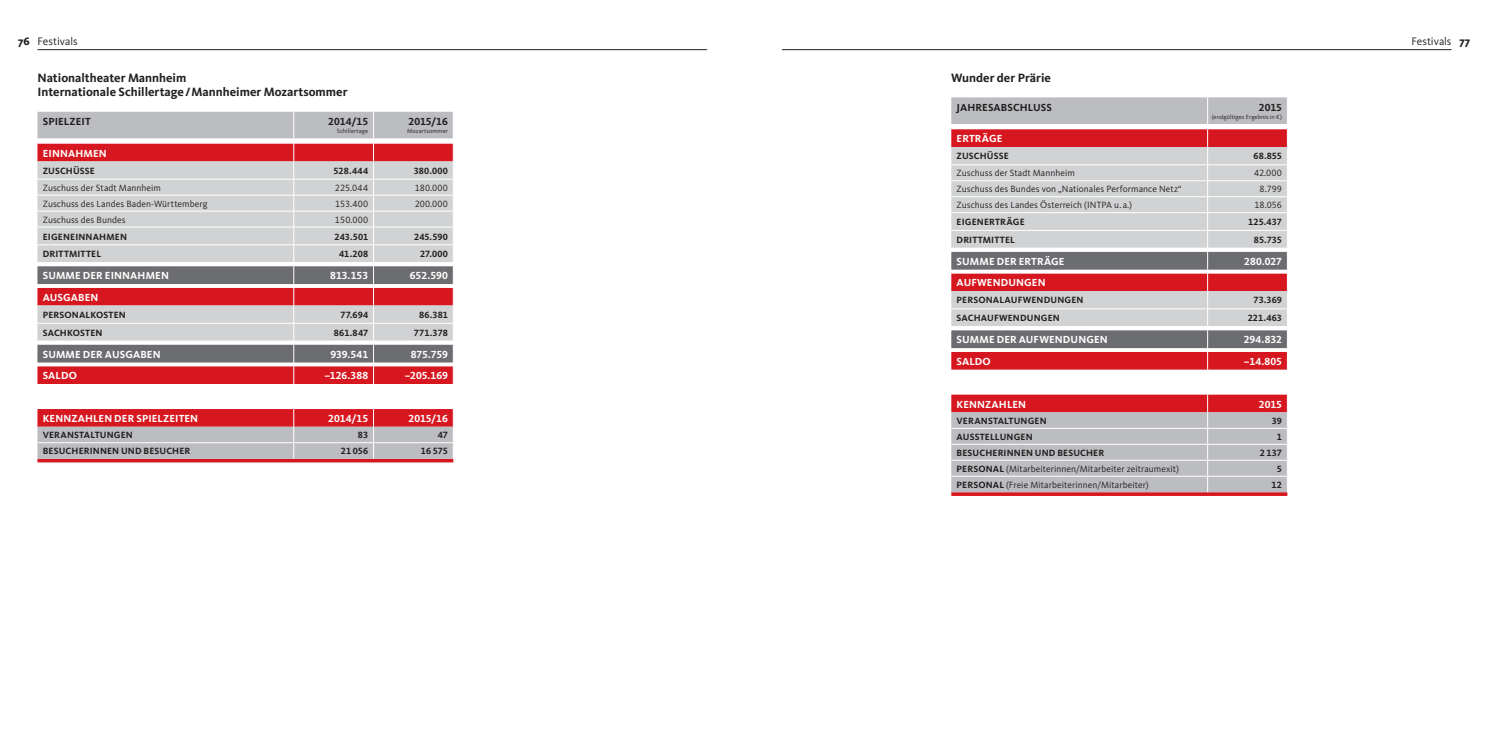
<style>
.page{position:relative;width:1489px;height:745px;background:#fff}
.page>*{position:absolute;margin:0;border:0;box-sizing:border-box;transform-origin:0 0}
.t1{font:700 12.5px/14.4px "Kievit OT";color:#231f20}
.t2{font:11.25px "Kievit OT";color:#231f20}
.t3{font:800 11.25px "Kievit OT";color:#231f20}
.t4{font:700 10.62px "Kievit OT";letter-spacing:.01em;color:#fff}
.t5{font:700 10.62px "Kievit OT";letter-spacing:.01em;color:#231f20}
.t6{font:700 9.38px "Kievit OT";letter-spacing:.02em;color:#231f20}
.t7{font:9.38px "Kievit OT";letter-spacing:.005em;color:#231f20}
.t8{font:6.25px "Kievit OT";letter-spacing:.015em;color:#231f20}
.s1{font-weight:700}
</style>
<div class="page">
<hr style="left:37px;top:49px;width:670px;height:1px;background:#231f20">
<hr style="left:782px;top:49px;width:669px;height:1px;background:#231f20">
<svg style="left:37px;top:112px;width:417px;height:272px;background:#c7a3a6"></svg>
<hr style="left:37px;top:244px;width:257px;height:1px;background:#fff">
<hr style="left:294px;top:244px;width:79px;height:1px;background:#fff">
<hr style="left:373px;top:244px;width:80px;height:1px;background:#fff">
<hr style="left:37px;top:262px;width:257px;height:1px;background:#fff">
<hr style="left:294px;top:262px;width:79px;height:1px;background:#fff">
<hr style="left:373px;top:262px;width:80px;height:1px;background:#fff">
<svg style="left:37px;top:409px;width:417px;height:53px;background:#c87f83"></svg>
<svg style="left:951px;top:97px;width:336px;height:272px;background:#c7a3a6"></svg>
<hr style="left:951px;top:230px;width:256px;height:1px;background:#fff">
<hr style="left:1207px;top:230px;width:80px;height:1px;background:#fff">
<hr style="left:951px;top:248px;width:256px;height:1px;background:#fff">
<hr style="left:1207px;top:248px;width:80px;height:1px;background:#fff">
<svg style="left:951px;top:394px;width:336px;height:101px;background:#c5a0a4"></svg>
<hr style="left:951px;top:428px;width:256px;height:1px;background:#fff">
<hr style="left:1207px;top:428px;width:80px;height:1px;background:#fff">
<hr style="left:951px;top:443px;width:256px;height:1px;background:#fff">
<hr style="left:1207px;top:443px;width:80px;height:1px;background:#fff">
<p class="t2" style="left:37px;top:35px;width:42px">Festivals</p>
<p class="t2" style="left:1411px;top:35px;width:42px">Festivals</p>
<h1 class="t1" style="left:951px;top:70px;width:101px">WUNDER DER PRÄRIE</h1>
<p class="t5" style="left:956px;top:101px;width:91px">JAHRESABSCHLUSS</p>
<p class="t5" style="left:1258px;top:101px;width:25px">2015</p>
<p class="t8" style="left:1211px;top:113px;width:72px">(endgültiges Ergebnis in €)</p>
<p class="t4" style="left:956px;top:132px;width:47px">ERTRÄGE</p>
<p class="t6" style="left:956px;top:151px;width:54px">ZUSCHÜSSE</p>
<p class="t6" style="left:1253px;top:151px;width:30px">68.855</p>
<p class="t7" style="left:956px;top:168px;width:120px">Zuschuss der Stadt Mannheim</p>
<p class="t7" style="left:1253px;top:168px;width:29px">42.000</p>
<p class="t7" style="left:956px;top:184px;width:226px">Zuschuss des Bundes von „Nationales Performance Netz“</p>
<p class="t7" style="left:1259px;top:184px;width:24px">8.799</p>
<p class="t7" style="left:956px;top:200px;width:177px">Zuschuss des Landes Österreich (INTPA u. a.)</p>
<p class="t7" style="left:1254px;top:200px;width:29px">18.056</p>
<p class="t6" style="left:956px;top:216px;width:70px">EIGENERTRÄGE</p>
<p class="t6" style="left:1247px;top:216px;width:35px">125.437</p>
<p class="t6" style="left:956px;top:234px;width:19px">DRITTMITT</p>
<p class="t6" style="left:1004px;top:234px;width:11px">EL</p>
<p class="t6" style="left:1253px;top:234px;width:30px">85.735</p>
<p class="t4" style="left:956px;top:255px;width:109px">SUMME DER ERTRÄGE</p>
<p class="t4" style="left:1243px;top:255px;width:39px">280.027</p>
<p class="t4" style="left:956px;top:276px;width:88px">AUFWENDUNGEN</p>
<p class="t6" style="left:956px;top:294px;width:127px">PERSONALAUFWENDUNGEN</p>
<p class="t6" style="left:1253px;top:294px;width:30px">73.369</p>
<p class="t6" style="left:956px;top:312px;width:103px">SACHAUFWENDUNG EN</p>
<p class="t6" style="left:1247px;top:312px;width:36px">221.463</p>
<p class="t4" style="left:956px;top:333px;width:151px">SUMME DER AUFWENDUNGEN</p>
<p class="t4" style="left:1243px;top:333px;width:40px">294.832</p>
<p class="t4" style="left:956px;top:355px;width:36px">SALDO</p>
<p class="t4" style="left:1243px;top:355px;width:40px">–14.805</p>
<p class="t4" style="left:956px;top:397px;width:21px">KENNZA</p>
<p class="t4" style="left:998px;top:397px;width:27px">HLEN</p>
<p class="t4" style="left:1258px;top:397px;width:25px">2015</p>
<p class="t6" style="left:956px;top:415px;width:25px">VERANSTA</p>
<p class="t6" style="left:1004px;top:415px;width:42px">LTUNGEN</p>
<p class="t6" style="left:1271px;top:415px;width:12px">39</p>
<p class="t6" style="left:956px;top:431px;width:76px">AUSSTELLUNG EN</p>
<p class="t6" style="left:1276px;top:431px;width:7px">1</p>
<p class="t6" style="left:956px;top:447px;width:54px">BESUCHERINN</p>
<p class="t6" style="left:1020px;top:447px;width:85px">EN UND BESUCHER</p>
<p class="t6" style="left:1259px;top:447px;width:24px">2 137</p>
<p class="t7" style="left:956px;top:463px;width:224px"><span class="s1">PERSONAL</span> (Mitarbeiterinnen/Mitarbeiter zeitraumexit)</p>
<p class="t6" style="left:1276px;top:463px;width:7px">5</p>
<p class="t7" style="left:956px;top:479px;width:194px"><span class="s1">PERSONAL</span> (Freie Mitarbeiterinnen/Mitarbeiter)</p>
<p class="t6" style="left:1271px;top:479px;width:12px">12</p>
<p class="t3" style="left:18px;top:35px;width:13px">76</p>
<p class="t3" style="left:1459px;top:35px;width:13px">77</p>
<h1 class="t1" style="left:37px;top:70px;width:311px">NATIONALTHEATER MANNHEIM<br>INTERNATIONALE SCHILLERTAGE/MANNHEIMER MOZARTSOMMER</h1>
<p class="t5" style="left:43px;top:115px;width:44px">SPI ELZEIT</p>
<p class="t5" style="left:328px;top:115px;width:41px">2014/15</p>
<p class="t8" style="left:337px;top:128px;width:33px">Schillertage</p>
<p class="t5" style="left:408px;top:115px;width:41px">2015/16</p>
<p class="t8" style="left:407px;top:128px;width:42px">Mozartsommer</p>
<p class="t4" style="left:43px;top:147px;width:8px">EINNA</p>
<p class="t4" style="left:75px;top:147px;width:31px">HMEN</p>
<p class="t6" style="left:43px;top:165px;width:54px">ZUSCHÜSSE</p>
<p class="t6" style="left:333px;top:165px;width:36px">528.444</p>
<p class="t6" style="left:414px;top:165px;width:36px">380.000</p>
<p class="t7" style="left:43px;top:182px;width:120px">Zuschuss der Stadt Mannheim</p>
<p class="t7" style="left:335px;top:182px;width:35px">225.044</p>
<p class="t7" style="left:415px;top:182px;width:35px">180.000</p>
<p class="t7" style="left:43px;top:198px;width:166px">Zuschuss des Landes Baden-Württemberg</p>
<p class="t7" style="left:335px;top:198px;width:35px">153.400</p>
<p class="t7" style="left:414px;top:198px;width:35px">200.000</p>
<p class="t7" style="left:43px;top:214px;width:84px">Zuschuss des Bundes</p>
<p class="t7" style="left:335px;top:214px;width:35px">150.000</p>
<p class="t6" style="left:43px;top:231px;width:40px">EIGENEINNA</p>
<p class="t6" style="left:99px;top:231px;width:28px">HMEN</p>
<p class="t6" style="left:334px;top:231px;width:35px">243.501</p>
<p class="t6" style="left:414px;top:231px;width:35px">245.590</p>
<p class="t6" style="left:43px;top:248px;width:19px">DRITTMITT</p>
<p class="t6" style="left:91px;top:248px;width:11px">EL</p>
<p class="t6" style="left:339px;top:248px;width:31px">41.208</p>
<p class="t6" style="left:420px;top:248px;width:29px">27.000</p>
<p class="t4" style="left:43px;top:269px;width:70px">SUMME DER EINNA</p>
<p class="t4" style="left:138px;top:269px;width:31px">HMEN</p>
<p class="t4" style="left:330px;top:269px;width:39px">813.153</p>
<p class="t4" style="left:410px;top:269px;width:40px">652.590</p>
<p class="t4" style="left:43px;top:291px;width:23px">AUSGA</p>
<p class="t4" style="left:78px;top:291px;width:20px">BEN</p>
<p class="t6" style="left:43px;top:309px;width:83px">PERSONALKOSTEN</p>
<p class="t6" style="left:340px;top:309px;width:29px">77.694</p>
<p class="t6" style="left:419px;top:309px;width:30px">86.381</p>
<p class="t6" style="left:43px;top:327px;width:60px">SACHKOSTEN</p>
<p class="t6" style="left:334px;top:327px;width:36px">861.847</p>
<p class="t6" style="left:414px;top:327px;width:36px">771.378</p>
<p class="t4" style="left:43px;top:347px;width:85px">SUMME DER AUSGA</p>
<p class="t4" style="left:140px;top:347px;width:20px">BEN</p>
<p class="t4" style="left:330px;top:347px;width:39px">939.541</p>
<p class="t4" style="left:411px;top:347px;width:39px">875.759</p>
<p class="t4" style="left:43px;top:369px;width:36px">SALDO</p>
<p class="t4" style="left:324px;top:369px;width:45px">–126.388</p>
<p class="t4" style="left:405px;top:369px;width:45px">–205.169</p>
<p class="t4" style="left:43px;top:412px;width:21px">KENNZA</p>
<p class="t4" style="left:85px;top:412px;width:113px">HLEN DER SPI ELZEITEN</p>
<p class="t4" style="left:328px;top:412px;width:41px">2014/15</p>
<p class="t4" style="left:408px;top:412px;width:41px">2015/16</p>
<p class="t6" style="left:43px;top:429px;width:25px">VERANSTA</p>
<p class="t6" style="left:90px;top:429px;width:42px">LTUNGEN</p>
<p class="t6" style="left:358px;top:429px;width:12px">83</p>
<p class="t6" style="left:438px;top:429px;width:12px">47</p>
<p class="t6" style="left:43px;top:445px;width:54px">BESUCHERINN</p>
<p class="t6" style="left:107px;top:445px;width:85px">EN UND BESUCHER</p>
<p class="t6" style="left:341px;top:445px;width:29px">21 056</p>
<p class="t6" style="left:421px;top:445px;width:29px">16 575</p>
</div>
